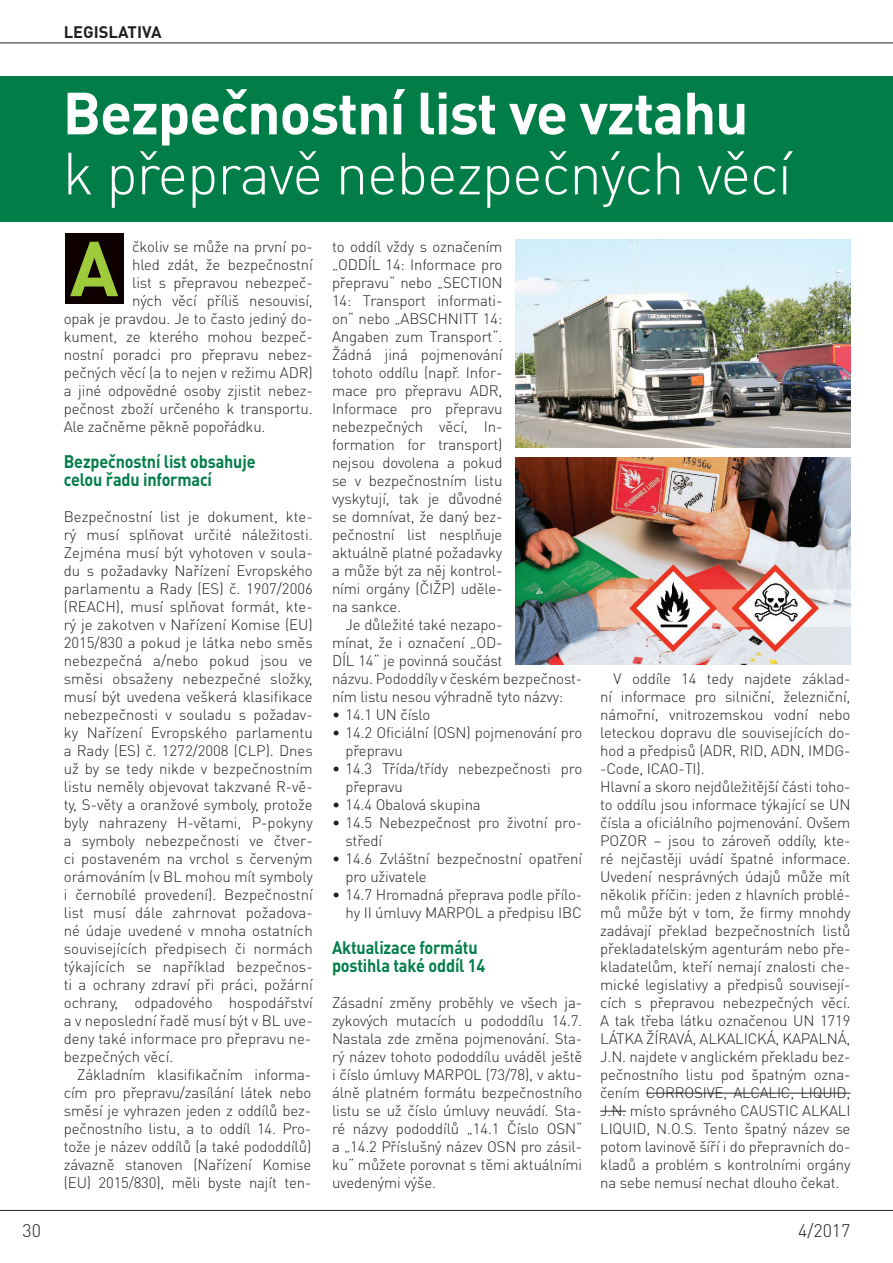
<style>
.page{position:relative;width:893px;height:1263px;background:#fff}
.page>*{position:absolute;margin:0;border:0;box-sizing:border-box;transform-origin:0 0}
.t1{font:700 76.5px "DIN Pro";color:#9ecb3a}
.nadpis{font:300 58.5px "DIN Pro";letter-spacing:-.02em;color:#fff}
.nadpis-2{font:700 58.5px "DIN Pro";letter-spacing:-.02em;color:#fff}
.odrazky_text{font:700 18px "DIN Pro";letter-spacing:-.01em;color:#017d48;scale:.9 1}
.t2{font:300 18px "DIN Pro";color:#231f20}
.t3{font:700 16.5px "DIN Pro";color:#231f20}
.t4{font:300 15px/18px "DIN Pro";letter-spacing:-.01em;color:#231f20;text-align:justify}
</style>
<div class="page">
<hr style="left:0;top:43px;width:893px;height:1px;background:#231f20">
<hr style="left:0;top:1210px;width:893px;height:1px;background:#231f20">
<div style="left:0;top:77px;width:893px;height:145px;background:#017d48"></div>
<hr style="left:646px;top:1093px;width:204px;height:1px;background:#231f20">
<svg style="left:600px;top:1111px;width:26px;height:1px"></svg>
<div style="left:66px;top:234px;width:58px;height:70px;background:#0e0000"></div>
<img style="left:515px;top:239px;width:335px;height:208px">
<img style="left:515px;top:457px;width:335px;height:208px">
<p class="t3" style="left:64px;top:21px;width:99px">LEGISLATIVA</p>
<p class="nadpis-2" style="left:63px;top:73px;width:687px">Bezpečnostní list ve vztahu</p>
<p class="nadpis" style="left:63px;top:133px;width:731px">k přepravě nebezpečných věcí</p>
<p class="t1" style="left:70px;top:217px;width:50px">A</p>
<p class="t4" style="left:132px;top:237px;width:182px">čkoliv se může na první po-</p>
<p class="t4" style="left:132px;top:255px;width:182px">hled zdát, že bezpečnostní</p>
<p class="t4" style="left:132px;top:273px;width:182px">list s přepravou nebezpeč-</p>
<p class="t4" style="left:132px;top:291px;width:182px">ných věcí příliš nesouvisí,</p>
<p class="t4" style="left:64px;top:309px;width:251px">opak je pravdou. Je to často jediný do-</p>
<p class="t4" style="left:64px;top:327px;width:251px">kument, ze kterého mohou bezpeč-</p>
<p class="t4" style="left:64px;top:345px;width:251px">nostní poradci pro přepravu nebez-</p>
<p class="t4" style="left:64px;top:363px;width:251px">pečných věcí (a to nejen v režimu ADR)</p>
<p class="t4" style="left:64px;top:381px;width:251px">a jiné odpovědné osoby zjistit nebez-</p>
<p class="t4" style="left:64px;top:399px;width:251px">pečnost zboží určeného k transportu.</p>
<p class="t4" style="left:64px;top:417px;width:203px">Ale začněme pěkně popořádku.</p>
<p class="odrazky_text" style="left:64px;top:449px;width:215px">Bezpečnostní list obsahuje</p>
<p class="odrazky_text" style="left:64px;top:467px;width:166px">celou řadu informací</p>
<p class="t4" style="left:64px;top:507px;width:251px">Bezpečnostní list je dokument, kte&shy;rý musí splňovat určité náležitosti.<br>Zejména musí být vyhotoven v soula&shy;du s požadavky Nařízení Evropského parlamentu a Rady (ES) č. 1907/2006 (REACH), musí splňovat formát, kte&shy;rý je zakotven v Nařízení Komise (EU)<br>2015/830 a pokud je látka nebo směs nebezpečná a/nebo pokud jsou ve směsi obsaženy nebezpečné složky, musí být uvedena veškerá klasifikace nebezpečnosti v souladu s požadav&shy;ky Nařízení Evropského parlamentu a Rady (ES) č. 1272/2008 (CLP). Dnes už by se tedy nikde v bezpečnostním listu neměly objevovat takzvané R-vě&shy;ty, S-věty a oranžové symboly, protože byly nahrazeny H-větami, P-pokyny a symboly nebezpečnosti ve čtver&shy;ci postaveném na vrchol s červeným orámováním (v BL mohou mít symboly i černobílé provedení). Bezpečnostní list musí dále zahrnovat požadova&shy;né údaje uvedené v mnoha ostatních souvisejících předpisech či normách týkajících se například bezpečnos&shy;ti a ochrany zdraví při práci, požární ochrany, odpadového hospodářství a v neposlední řadě musí být v BL uve&shy;deny také informace pro přepravu ne&shy;bezpečných věcí.</p>
<p class="t4" style="left:64px;top:1065px;width:249px;text-indent:13px">Základním klasifikačním informa&shy;cím pro přepravu/zasílání látek nebo směsí je vyhrazen jeden z oddílů bez&shy;pečnostního listu, a to oddíl 14. Pro&shy;tože je název oddílů (a také pododdílů) závazně stanoven (Nařízení Komise (EU) 2015/830), měli byste najít ten-</p>
<p class="t4" style="left:332px;top:237px;width:172px">to oddíl vždy s označením „ODDÍL 14: Informace pro přepravu“ nebo „SECTION 14: Transport informati&shy;on“ nebo „ABSCHNITT 14:<br>Angaben zum Transport“.<br>Žádná jiná pojmenování tohoto oddílu (např. Infor&shy;mace pro přepravu ADR, Informace pro přepravu nebezpečných věcí, In&shy;formation for transport) nejsou dovolena a pokud se v bezpečnostním listu vyskytují, tak je důvodné se domnívat, že daný bez&shy;pečnostní list nesplňuje aktuálně platné požadavky a může být za něj kontrol&shy;ními orgány (ČIŽP) uděle&shy;na sankce.</p>
<p class="t4" style="left:332px;top:615px;width:252px;text-align:left;text-indent:13px">Je důležité také nezapo-<br>mínat, že i označení „OD-<br>DÍL 14“ je povinná součást<br>názvu. Pododdíly v českém bezpečnost&shy;ním listu nesou výhradně tyto názvy:</p>
<p class="t4" style="left:332px;top:705px;width:100px">• 14.1 UN číslo</p>
<p class="t4" style="left:345px;top:723px;width:238px;text-indent:-14px">• 14.2 Oficiální (OSN) pojmenování pro přepravu</p>
<p class="t4" style="left:345px;top:759px;width:238px;text-indent:-14px">• 14.3 Třída/třídy nebezpečnosti pro přepravu</p>
<p class="t4" style="left:332px;top:795px;width:150px">• 14.4 Obalová skupina</p>
<p class="t4" style="left:345px;top:813px;width:238px;text-indent:-14px">• 14.5 Nebezpečnost pro životní pro&shy;středí</p>
<p class="t4" style="left:345px;top:849px;width:238px;text-indent:-14px">• 14.6 Zvláštní bezpečnostní opatření pro uživatele</p>
<p class="t4" style="left:332px;top:885px;width:252px;text-align:right">• 14.7 Hromadná přeprava podle přílo&shy;hy II úmluvy MARPOL a předpisu IBC</p>
<p class="odrazky_text" style="left:332px;top:935px;width:163px">Aktualizace formátu</p>
<p class="odrazky_text" style="left:332px;top:953px;width:172px">postihla také oddíl 14</p>
<p class="t4" style="left:332px;top:993px;width:252px">Zásadní změny proběhly ve všech ja&shy;zykových mutacích u pododdílu 14.7.<br>Nastala zde změna pojmenování. Sta&shy;rý název tohoto pododdílu uváděl ještě i číslo úmluvy MARPOL (73/78), v aktu&shy;álně platném formátu bezpečnostního listu se už číslo úmluvy neuvádí. Sta&shy;ré názvy pododdílů „14.1 Číslo OSN“ a „14.2 Příslušný název OSN pro zásil&shy;ku“ můžete porovnat s těmi aktuálními uvedenými výše.</p>
<p class="t4" style="left:600px;top:669px;width:252px;text-indent:13px">V oddíle 14 tedy najdete základ&shy;ní informace pro silniční, železniční, námořní, vnitrozemskou vodní nebo leteckou dopravu dle souvisejících do&shy;hod a předpisů (ADR, RID, ADN, IMDG--Code, ICAO-TI).</p>
<p class="t4" style="left:600px;top:777px;width:252px">Hlavní a skoro nejdůležitější části toho&shy;to oddílu jsou informace týkající se UN čísla a oficiálního pojmenování. Ovšem POZOR – jsou to zároveň oddíly, kte&shy;ré nejčastěji uvádí špatné informace.<br>Uvedení nesprávných údajů může mít několik příčin: jeden z hlavních problé&shy;mů může být v tom, že firmy mnohdy zadávají překlad bezpečnostních listů překladatelským agenturám nebo pře&shy;kladatelům, kteří nemají znalosti che&shy;mické legislativy a předpisů souvisejí&shy;cích s přepravou nebezpečných věcí.<br>A tak třeba látku označenou UN 1719<br>LÁTKA ŽÍRAVÁ, ALKALICKÁ, KAPALNÁ, J.N. najdete v anglickém překladu bez&shy;pečnostního listu pod špatným ozna&shy;čením CORROSIVE, ALCALIC, LIQUID, J.N. místo správného CAUSTIC ALKALI LIQUID, N.O.S. Tento špatný název se potom lavinově šíří i do přepravních do&shy;kladů a problém s kontrolními orgány na sebe nemusí nechat dlouho čekat.</p>
<p class="t2" style="left:23px;top:1219px;width:20px">30</p>
<p class="t2" style="left:798px;top:1219px;width:54px">4/2017</p>
</div>
